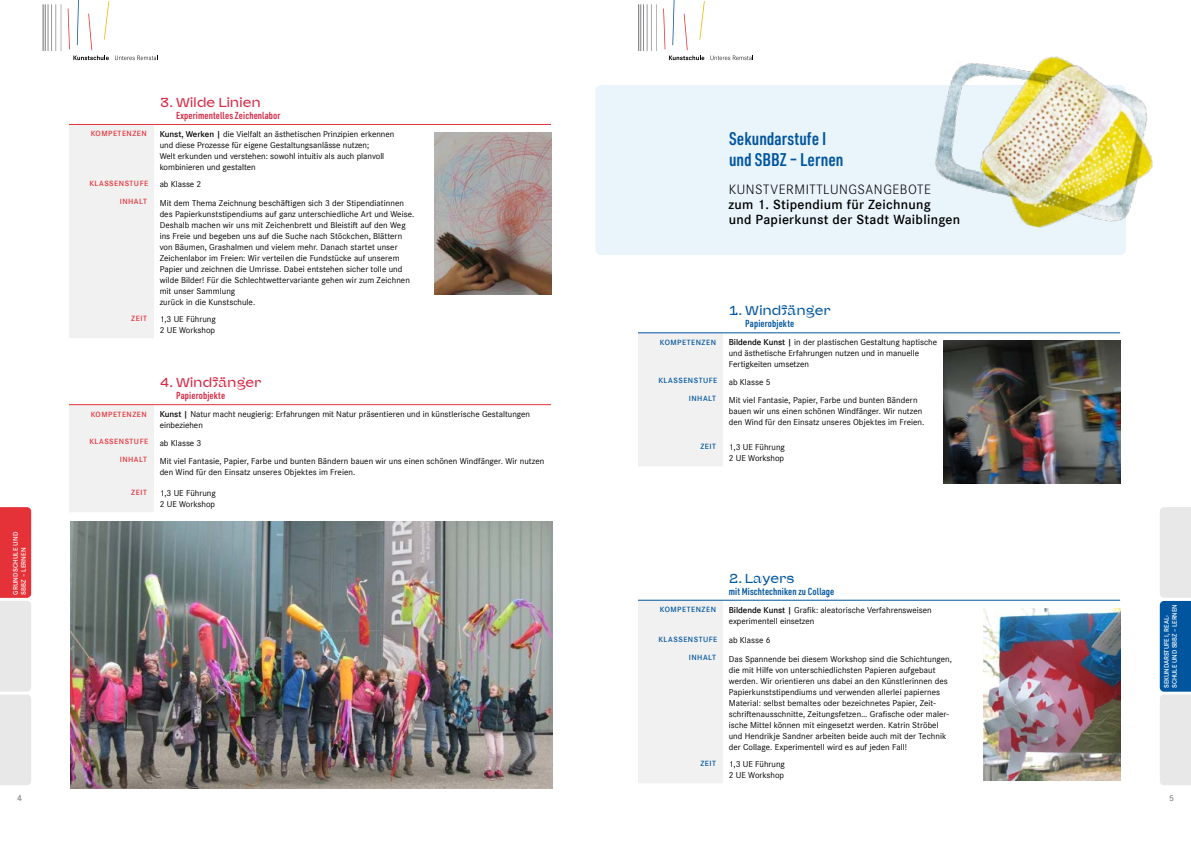
<style>
.page{position:relative;width:1191px;height:842px;background:#fff}
.page>*{position:absolute;margin:0;border:0;box-sizing:border-box;transform-origin:0 0}
.t1{font:600 18px/20.7px "URWDIN Cond";color:#00559f}
.t2{font:600 14px/15px "Corporate S Pro";letter-spacing:.02em;color:#000}
.t3{font:300 14px "Corporate S Pro";letter-spacing:.04em;color:#000}
.t4{font:13px "Afronaut";letter-spacing:.02em;color:#d42844}
.t5{font:13px "Afronaut";letter-spacing:.02em;color:#00559f}
.t6{font:600 10px "URWDIN Cond";letter-spacing:.01em;color:#d42844}
.t7{font:600 10px "URWDIN Cond";letter-spacing:.01em;color:#00559f}
.t8{font:9px/11px "Corporate S Pro";letter-spacing:.005em;color:#000}
.t9{font:600 9px "Corporate S Pro";color:#87888a}
.t10{font:600 8px "Corporate S Pro";letter-spacing:.06em;color:#00559f}
.t11{font:600 8px "Corporate S Pro";letter-spacing:.06em;color:#e53138}
.t12{font:600 7px/8px "Corporate S Pro";letter-spacing:-.01em;color:#fff}
.t13{font:600 7px/8px "Corporate S Pro";letter-spacing:.01em;color:#fff}
.s1{font-weight:600}
</style>
<div class="page">
<svg style="left:0;top:507px;width:31px;height:278px;background:#e8acaf"></svg>
<div style="left:595px;top:85px;width:530px;height:170px;background:#eaf4fb;border-radius:6px"></div>
<svg style="left:1159px;top:507px;width:32px;height:278px;background:#a2bcd3"></svg>
<img style="left:935px;top:56px;width:218px;height:191px">
<svg style="left:68px;top:9px;width:2px;height:40px"></svg>
<svg style="left:77px;top:0;width:2px;height:45px"></svg>
<svg style="left:88px;top:14px;width:4px;height:36px"></svg>
<svg style="left:104px;top:1px;width:5px;height:39px"></svg>
<hr style="left:43px;top:4px;width:1px;height:47px;background:#87888a">
<hr style="left:45px;top:4px;width:1px;height:47px;background:#87888a">
<hr style="left:48px;top:4px;width:1px;height:47px;background:#87888a">
<hr style="left:51px;top:4px;width:1px;height:47px;background:#87888a">
<hr style="left:55px;top:4px;width:1px;height:47px;background:#87888a">
<hr style="left:61px;top:4px;width:1px;height:47px;background:#87888a">
<svg style="left:73px;top:56px;width:36px;height:4px"></svg>
<svg style="left:115px;top:56px;width:43px;height:4px"></svg>
<svg style="left:663px;top:9px;width:2px;height:40px"></svg>
<svg style="left:672px;top:0;width:3px;height:45px"></svg>
<svg style="left:683px;top:14px;width:4px;height:36px"></svg>
<svg style="left:699px;top:1px;width:5px;height:39px"></svg>
<hr style="left:638px;top:4px;width:1px;height:47px;background:#87888a">
<hr style="left:640px;top:4px;width:1px;height:47px;background:#87888a">
<hr style="left:643px;top:4px;width:1px;height:47px;background:#87888a">
<hr style="left:646px;top:4px;width:1px;height:47px;background:#87888a">
<hr style="left:651px;top:4px;width:1px;height:47px;background:#87888a">
<hr style="left:656px;top:4px;width:1px;height:47px;background:#87888a">
<svg style="left:669px;top:56px;width:35px;height:4px"></svg>
<svg style="left:710px;top:56px;width:43px;height:4px"></svg>
<div style="left:638px;top:333px;width:85px;height:133px;background:#f1f1f1"></div>
<hr style="left:638px;top:332px;width:85px;height:1px;background:#00559f">
<hr style="left:723px;top:332px;width:397px;height:1px;background:#00559f">
<img style="left:943px;top:341px;width:177px;height:143px">
<div style="left:638px;top:601px;width:85px;height:182px;background:#f1f1f1"></div>
<hr style="left:638px;top:600px;width:85px;height:1px;background:#00559f">
<hr style="left:723px;top:600px;width:397px;height:1px;background:#00559f">
<img style="left:984px;top:608px;width:136px;height:172px">
<div style="left:69px;top:125px;width:85px;height:213px;background:#f1f1f1"></div>
<hr style="left:154px;top:124px;width:397px;height:1px;background:#e53138">
<hr style="left:69px;top:124px;width:85px;height:1px;background:#e53138">
<img style="left:434px;top:132px;width:117px;height:162px">
<div style="left:69px;top:405px;width:85px;height:107px;background:#f1f1f1"></div>
<hr style="left:154px;top:404px;width:397px;height:1px;background:#e53138">
<hr style="left:69px;top:404px;width:85px;height:1px;background:#e53138">
<img style="left:71px;top:522px;width:482px;height:266px">
<p class="t13" style="left:11px;top:595px;width:64px;rotate:-90deg">GRUNDSCHULE UND<br>SBBZ – LERNEN</p>
<h3 class="t4" style="left:160px;top:94px;width:102px">3. Wilde Linien</h3>
<p class="t6" style="left:176px;top:108px;width:106px">Experimentelles Zeichenlabor</p>
<p class="t11" style="left:91px;top:128px;width:58px">KOMPETENZEN</p>
<p class="t8" style="left:160px;top:128px;width:236px"><span class="s1">Kunst, Werken |</span> die Vielfalt an ästhetischen Prinzipien erkennen und diese Prozesse für eigene Gestaltungsanlässe nutzen;<br>Welt erkunden und verstehen: sowohl intuitiv als auch planvoll kombinieren und gestalten</p>
<p class="t11" style="left:89px;top:177px;width:60px">KLASSENSTUFE</p>
<p class="t8" style="left:160px;top:178px;width:43px">ab Klasse 2</p>
<p class="t11" style="left:120px;top:195px;width:29px">INHALT</p>
<p class="t8" style="left:160px;top:197px;width:256px">Mit dem Thema Zeichnung beschäftigen sich 3 der Stipendiatinnen des Papierkunststipendiums auf ganz unterschiedliche Art und Weise.<br>Deshalb machen wir uns mit Zeichenbrett und Bleistift auf den Weg ins Freie und begeben uns auf die Suche nach Stöckchen, Blättern von Bäumen, Grashalmen und vielem mehr. Danach startet unser Zeichenlabor im Freien: Wir verteilen die Fundstücke auf unserem Papier und zeichnen die Umrisse. Dabei entstehen sicher tolle und wilde Bilder! Für die Schlechtwettervariante gehen wir zum Zeichnen mit unser Sammlung<br>zurück in die Kunstschule.</p>
<p class="t11" style="left:131px;top:312px;width:17px">ZEIT</p>
<p class="t8" style="left:160px;top:313px;width:58px">1,3 UE Führung<br>2 UE Workshop</p>
<h3 class="t4" style="left:160px;top:374px;width:103px">4. Windfänger</h3>
<p class="t6" style="left:176px;top:389px;width:51px">Papierobjekte</p>
<p class="t11" style="left:91px;top:408px;width:58px">KOMPETENZEN</p>
<p class="t8" style="left:160px;top:408px;width:372px"><span class="s1">Kunst |</span> Natur macht neugierig: Erfahrungen mit Natur präsentieren und in künstlerische Gestaltungen einbeziehen</p>
<p class="t11" style="left:89px;top:435px;width:60px">KLASSENSTUFE</p>
<p class="t8" style="left:160px;top:436px;width:43px">ab Klasse 3</p>
<p class="t11" style="left:120px;top:454px;width:29px">INHALT</p>
<p class="t8" style="left:160px;top:455px;width:386px">Mit viel Fantasie, Papier, Farbe und bunten Bändern bauen wir uns einen schönen Windfänger. Wir nutzen den Wind für den Einsatz unseres Objektes im Freien.</p>
<p class="t11" style="left:131px;top:487px;width:17px">ZEIT</p>
<p class="t8" style="left:160px;top:487px;width:58px">1,3 UE Führung<br>2 UE Workshop</p>
<h1 class="t1" style="left:729px;top:128px;width:116px">Sekundarstufe I und SBBZ – Lernen</h1>
<h2 class="t3" style="left:728px;top:180px;width:204px">KUNSTVERMITTLUNGSANGEBOTE</h2>
<h2 class="t2" style="left:728px;top:196px;width:233px">zum 1. Stipendium für Zeichnung<br>und Papierkunst der Stadt Waiblingen</h2>
<h3 class="t5" style="left:729px;top:302px;width:103px">1. Windfänger</h3>
<p class="t7" style="left:745px;top:317px;width:51px">Papierobjekte</p>
<p class="t10" style="left:660px;top:336px;width:58px">KOMPETENZEN</p>
<p class="t8" style="left:729px;top:336px;width:210px"><span class="s1">Bildende Kunst |</span> in der plastischen Gestaltung haptische und ästhetische Erfahrungen nutzen und in manuelle<br>Fertigkeiten umsetzen</p>
<p class="t10" style="left:658px;top:374px;width:60px">KLASSENSTUFE</p>
<p class="t8" style="left:729px;top:376px;width:43px">ab Klasse 5</p>
<p class="t10" style="left:689px;top:393px;width:29px">INHALT</p>
<p class="t8" style="left:729px;top:394px;width:197px">Mit viel Fantasie, Papier, Farbe und bunten Bändern bauen wir uns einen schönen Windfänger. Wir nutzen den Wind für den Einsatz unseres Objektes im Freien.</p>
<p class="t10" style="left:700px;top:441px;width:17px">ZEIT</p>
<p class="t8" style="left:729px;top:441px;width:58px">1,3 UE Führung<br>2 UE Workshop</p>
<h3 class="t5" style="left:729px;top:570px;width:67px">2. Layers</h3>
<p class="t7" style="left:729px;top:584px;width:107px">mit Mischtechniken zu Collage</p>
<p class="t10" style="left:660px;top:603px;width:58px">KOMPETENZEN</p>
<p class="t8" style="left:729px;top:604px;width:204px"><span class="s1">Bildende Kunst |</span> Grafik: aleatorische Verfahrensweisen experimentell einsetzen</p>
<p class="t10" style="left:658px;top:633px;width:60px">KLASSENSTUFE</p>
<p class="t8" style="left:729px;top:634px;width:43px">ab Klasse 6</p>
<p class="t10" style="left:689px;top:651px;width:29px">INHALT</p>
<p class="t8" style="left:729px;top:653px;width:225px">Das Spannende bei diesem Workshop sind die Schichtungen, die mit Hilfe von unterschiedlichsten Papieren aufgebaut werden. Wir orientieren uns dabei an den Künstlerinnen des Papierkunststipendiums und verwenden allerlei papiernes Material: selbst bemaltes oder bezeichnetes Papier, Zeit&shy;schriftenausschnitte, Zeitungsfetzen… Grafische oder maler&shy;ische Mittel können mit eingesetzt werden. Katrin Ströbel und Hendrikje Sandner arbeiten beide auch mit der Technik der Collage. Experimentell wird es auf jeden Fall!</p>
<p class="t10" style="left:700px;top:758px;width:17px">ZEIT</p>
<p class="t8" style="left:729px;top:758px;width:58px">1,3 UE Führung<br>2 UE Workshop</p>
<p class="t12" style="left:1162px;top:688px;width:85px;rotate:-90deg">SEKUNDARSTUFE I, REAL-<br>SCHULE UND SBBZ – LERNEN</p>
<p class="t9" style="left:17px;top:791px;width:6px">4</p>
<p class="t9" style="left:1169px;top:791px;width:6px">5</p>
</div>
